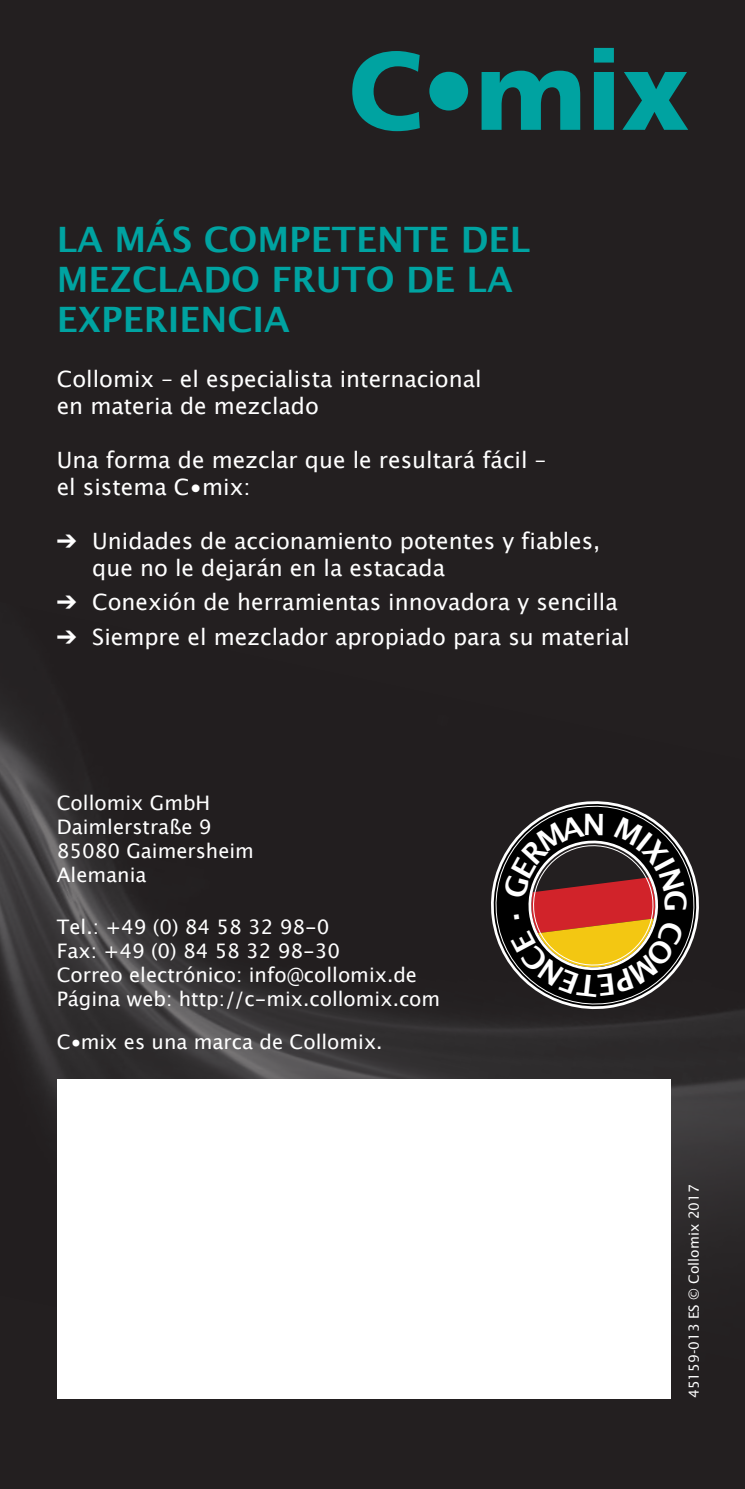
<style>
.page{position:relative;width:745px;height:1489px;background:#fff}
.page>*{position:absolute;margin:0;border:0;box-sizing:border-box;transform-origin:0 0}
.t1{font:700 35px/40px "Lucida Grande";color:#00a3a1}
.t2{font:22.5px/27px "Lucida Grande";color:#fff}
.t3{font:20px/24px "Lucida Grande";color:#fff}
.t4{font:15px "Lucida Sans EF";color:#fff}
</style>
<div class="page">
<hr style="left:744px;top:0;width:1px;height:1488px;background:#231f20">
<img style="left:744px;top:1010px;width:1px;height:210px">
<div style="left:0;top:0;width:744px;height:1488px;background:#231f20"></div>
<img style="left:0;top:710px;width:243px;height:271px">
<svg style="left:5px;top:981px;width:739px;height:418px;fill:#2d2b2c"></svg>
<svg style="left:352px;top:48px;width:335px;height:83px"></svg>
<svg style="left:485px;top:981px;width:218px;height:32px"></svg>
<div style="left:57px;top:1079px;width:613px;height:318px;background:#fff"></div>
<svg style="left:489px;top:801px;width:210px;height:209px"></svg>
<h1 class="t1" style="left:57px;top:219px;width:474px">LA MÁS COMPETENTE DEL<br>MEZCLADO FRUTO DE LA<br>EXPERIENCIA</h1>
<p class="t2" style="left:57px;top:366px;width:426px">Collomix – el especialista internacional en materia de mezclado</p>
<p class="t2" style="left:57px;top:447px;width:490px">Una forma de mezclar que le resultará fácil – el sistema C•mix:</p>
<p class="t2" style="left:92px;top:528px;width:509px;text-indent:-35px">➔ Unidades de accionamiento potentes y fiables, que no le dejarán en la estacada</p>
<p class="t2" style="left:57px;top:589px;width:562px">➔ Conexión de herramientas innovadora y sencilla</p>
<p class="t2" style="left:57px;top:623px;width:574px">➔ Siempre el mezclador apropiado para su material</p>
<p class="t3" style="left:57px;top:790px;width:199px">Collomix GmbH<br>Daimlerstraße 9<br>85080 Gaimersheim<br>Alemania</p>
<p class="t3" style="left:57px;top:915px;width:385px">Tel.: +49 (0) 84 58 32 98-0<br>Fax: +49 (0) 84 58 32 98-30<br>Correo electrónico: info@collomix.de<br>Página web: http://c-mix.collomix.com</p>
<p class="t3" style="left:57px;top:1030px;width:327px">C•mix es una marca de Collomix.</p>
<p class="t4" style="left:685px;top:1397px;width:215px;rotate:-90deg">45159-013 ES © Collomix 2017</p>
</div>
